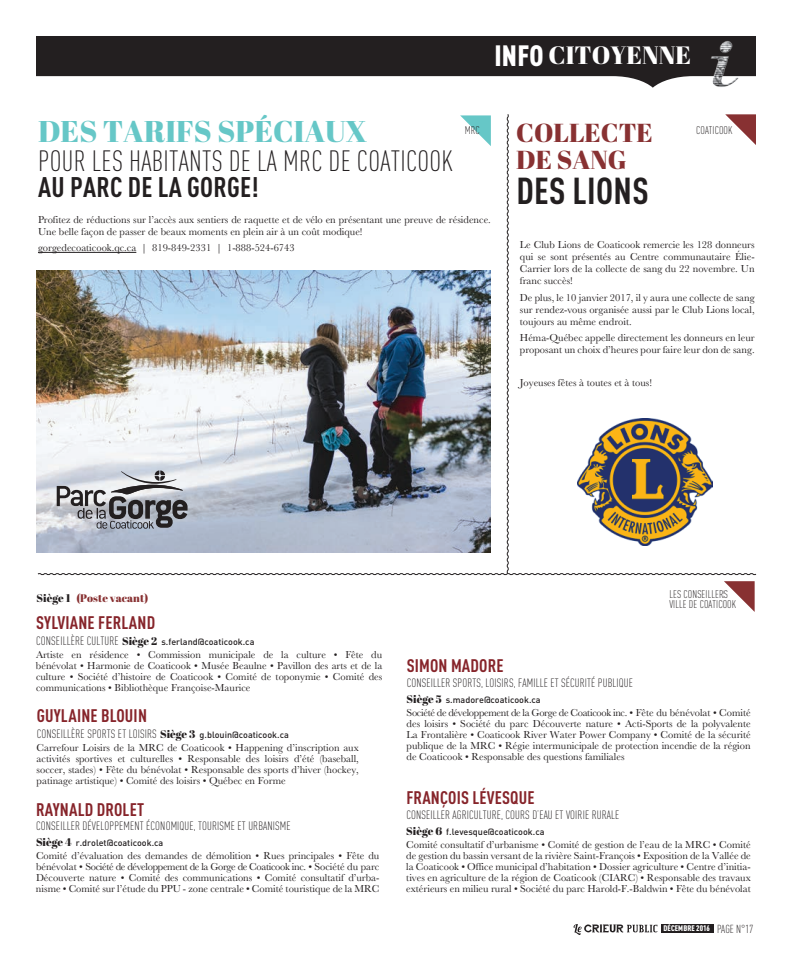
<style>
.page{position:relative;width:792px;height:972px;background:#fff}
.page>*{position:absolute;margin:0;border:0;box-sizing:border-box;transform-origin:0 0}
.t1{font:700 condensed 37px "DINOT";letter-spacing:.01em;color:#231f20}
.t2{font:30px "Abril Fatface";color:#66c7c7}
.t3{font:300 condensed 29px "DINOT";letter-spacing:.01em;color:#231f20}
.t4{font:700 condensed 28px "DINOT";letter-spacing:.01em;color:#231f20}
.t5{font:26px/27px "Abril Fatface";color:#883132}
.t6{font:25px "Abril Fatface";color:#fff}
.t7{font:700 condensed 18px "DINOT";letter-spacing:.01em;color:#86242a}
.t8{font:300 condensed 12px "DINOT";letter-spacing:.01em;color:#231f20}
.t9{font:300 condensed 11.5px "DINOT";color:#231f20}
.t10{font:300 condensed 11px/10.5px "DINOT";letter-spacing:.01em;color:#231f20}
.t11{font:11px "Abril Fatface";color:#883132}
.t12{font:10.5px/11px "Baskerville";color:#231f20;text-align:justify}
.t13{font:500 9px "DINOT";color:#231f20}
.t14{font:900 condensed 8px "DINOT";letter-spacing:.01em;color:#fff}
.s1{font-family:"DINOT";font-weight:900;font-stretch:condensed;font-size:29px}
.s2{color:#231f20}
.s3{font-weight:300;font-stretch:condensed;font-size:12px}
.s4{font-family:"Abril Fatface";font-weight:400;font-size:11px}
.s5{font-weight:300;font-size:11.5px;color:#231f20}
</style>
<div class="page">
<div style="left:661px;top:924px;width:52px;height:9px;background:#231f20"></div>
<svg style="left:574px;top:924px;width:84px;height:11px"></svg>
<svg style="left:36px;top:36px;width:720px;height:52px;fill:#231f20"></svg>
<img style="left:711px;top:41px;width:28px;height:47px">
<svg style="left:724px;top:581px;width:31px;height:31px"></svg>
<svg style="left:37px;top:114px;width:720px;height:461px"></svg>
<img style="left:578px;top:418px;width:134px;height:128px">
<h3 class="t6" style="left:494px;top:38px;width:149px"><span class="s1">INFO</span> CITOYENNE</h3>
<h2 class="t2" style="left:38px;top:110px;width:331px">DES TARIFS SPÉCIAUX</h2>
<h3 class="t3" style="left:38px;top:144px;width:416px">POUR LES HABITANTS DE LA MRC DE COATICOOK</h3>
<h3 class="t4" style="left:38px;top:170px;width:222px">AU PARC DE LA GORGE!</h3>
<h3 class="t5" style="left:516px;top:118px;width:138px;text-indent:68px">ECTE<br>DE SANG</h3>
<h1 class="t1" style="left:516px;top:169px;width:134px">DES LIONS</h1>
<h3 class="t5" style="left:516px;top:118px;width:18px">COLL</h3>
<p class="t10" style="left:465px;top:125px;width:6px">MRC</p>
<p class="t10" style="left:696px;top:125px;width:38px">COATICOOK</p>
<p class="t12" style="left:38px;top:214px;width:454px;line-height:12px">Profitez de réductions sur l’accès aux sentiers de raquette et de vélo en présentant une preuve de résidence.<br>Une belle façon de passer de beaux moments en plein air à un coût modique!</p>
<p class="t12" style="left:38px;top:243px;width:258px">gorgedecoaticook.qc.ca | 819-849-2331 | 1-888-524-6743</p>
<p class="t12" style="left:520px;top:239px;width:236px;line-height:12px">Le Club Lions de Coaticook remercie les 128 donneurs qui se sont présentés au Centre communautaire Élie-Carrier lors de la collecte de sang du 22 novembre. Un franc succès!</p>
<p class="t12" style="left:520px;top:292px;width:236px;line-height:12px">De plus, le 10 janvier 2017, il y aura une collecte de sang sur rendez-vous organisée aussi par le Club Lions local, toujours au même endroit.</p>
<p class="t12" style="left:520px;top:332px;width:236px;line-height:12px">Héma-Québec appelle directement les donneurs en leur proposant un choix d’heures pour faire leur don de sang.</p>
<p class="t12" style="left:520px;top:378px;width:134px">Joyeuses fêtes à toutes et à tous!</p>
<p class="t11" style="left:37px;top:591px;width:113px"><span class="s2">SIÈGE 1</span> (POSTE VACANT)</p>
<h3 class="t7" style="left:36px;top:612px;width:119px">SYLVIANE FERLAND</h3>
<p class="t13" style="left:36px;top:636px;width:220px"><span class="s3">CONSEI LLÈRE CULTURE</span> <span class="s4">SIÈGE 2</span> s.ferland@coaticook.ca</p>
<p class="t12" style="left:36px;top:649px;width:348px">Artiste en résidence • Commission municipale de la culture • Fête du bénévolat • Harmonie de Coaticook • Musée Beaulne • Pavillon des arts et de la culture • Société d’histoire de Coaticook • Comité de toponymie • Comité des communications • Bibliothèque Françoise-Maurice</p>
<h3 class="t7" style="left:37px;top:705px;width:112px">GUYLAINE BLOUIN</h3>
<p class="t8" style="left:37px;top:727px;width:25px">CONSEILLÈRE</p>
<p class="t13" style="left:87px;top:729px;width:203px"><span class="s3">SPORTS ET LOISIRS</span> <span class="s4">SIÈGE 3</span> g.blouin@coaticook.ca</p>
<p class="t12" style="left:37px;top:743px;width:324px">Carrefour Loisirs de la MRC de Coaticook • Happening d’inscription aux activités sportives et culturelles • Responsable des loisirs d’été (baseball, soccer, stades) • Fête du bénévolat • Responsable des sports d’hiver (hockey, patinage artistique) • Comité des loisirs • Québec en Forme</p>
<h3 class="t7" style="left:36px;top:798px;width:110px">RAYNALD DROLET</h3>
<p class="t8" style="left:36px;top:819px;width:256px">CONSEI LLER DÉVELOPPEMENT ÉCONOMIQUE, TOURISME ET URBANISME</p>
<p class="t13" style="left:36px;top:837px;width:129px"><span class="s4">SIÈGE 4</span> r.drolet@coaticook.ca</p>
<p class="t12" style="left:36px;top:850px;width:345px">Comité d’évaluation des demandes de démolition • Rues principales • Fête du bénévolat • Société de développement de la Gorge de Coaticook inc. • Société du parc Découverte nature • Comité des communications • Comité consultatif d’urba&shy;nisme • Comité sur l’étude du PPU - zone centrale • Comité touristique de la MRC</p>
<p class="t10" style="left:669px;top:589px;width:68px">LES CONSEILLERS<br>VILLE DE COATICOOK</p>
<h3 class="t7" style="left:407px;top:655px;width:98px">SIMON MADORE</h3>
<p class="t8" style="left:407px;top:676px;width:25px">CONSEILLER</p>
<p class="t8" style="left:453px;top:676px;width:182px">SPORTS, LOISIRS, FAMILLE ET SÉCURITÉ PUBLIQUE</p>
<p class="t13" style="left:407px;top:694px;width:136px"><span class="s4">SIÈGE 5</span> s.madore@coaticook.ca</p>
<p class="t12" style="left:407px;top:707px;width:346px">Société de développement de la Gorge de Coaticook inc. • Fête du bénévolat • Comité des loisirs • Société du parc Découverte nature • Acti-Sports de la polyvalente La Frontalière • Coaticook River Water Power Company • Comité de la sécurité publique de la MRC • Régie intermunicipale de protection incendie de la région de Coaticook • Responsable des questions familiales</p>
<h3 class="t7" style="left:406px;top:787px;width:130px">FRANÇOIS LÉVESQUE</h3>
<p class="t8" style="left:406px;top:808px;width:25px">CONSEILLER</p>
<p class="t8" style="left:453px;top:808px;width:168px">AGRICULTURE, COURS D’EAU ET VOIRIE RURALE</p>
<p class="t13" style="left:406px;top:825px;width:140px"><span class="s4">SIÈGE 6</span> f.levesque@coaticook.ca</p>
<p class="t12" style="left:406px;top:839px;width:346px">Comité consultatif d’urbanisme • Comité de gestion de l’eau de la MRC • Comité de gestion du bassin versant de la rivière Saint-François • Exposition de la Vallée de la Coaticook • Office municipal d’habitation • Dossier agriculture • Centre d’initia&shy;tives en agriculture de la région de Coaticook (CIARC) • Responsable des travaux extérieurs en milieu rural • Société du parc Harold-F.-Baldwin • Fête du bénévolat</p>
<p class="t14" style="left:664px;top:924px;width:59px">DÉCEMBRE 2016 <span class="s5">PAGE</span></p>
<p class="t9" style="left:736px;top:922px;width:19px">N°17</p>
</div>
